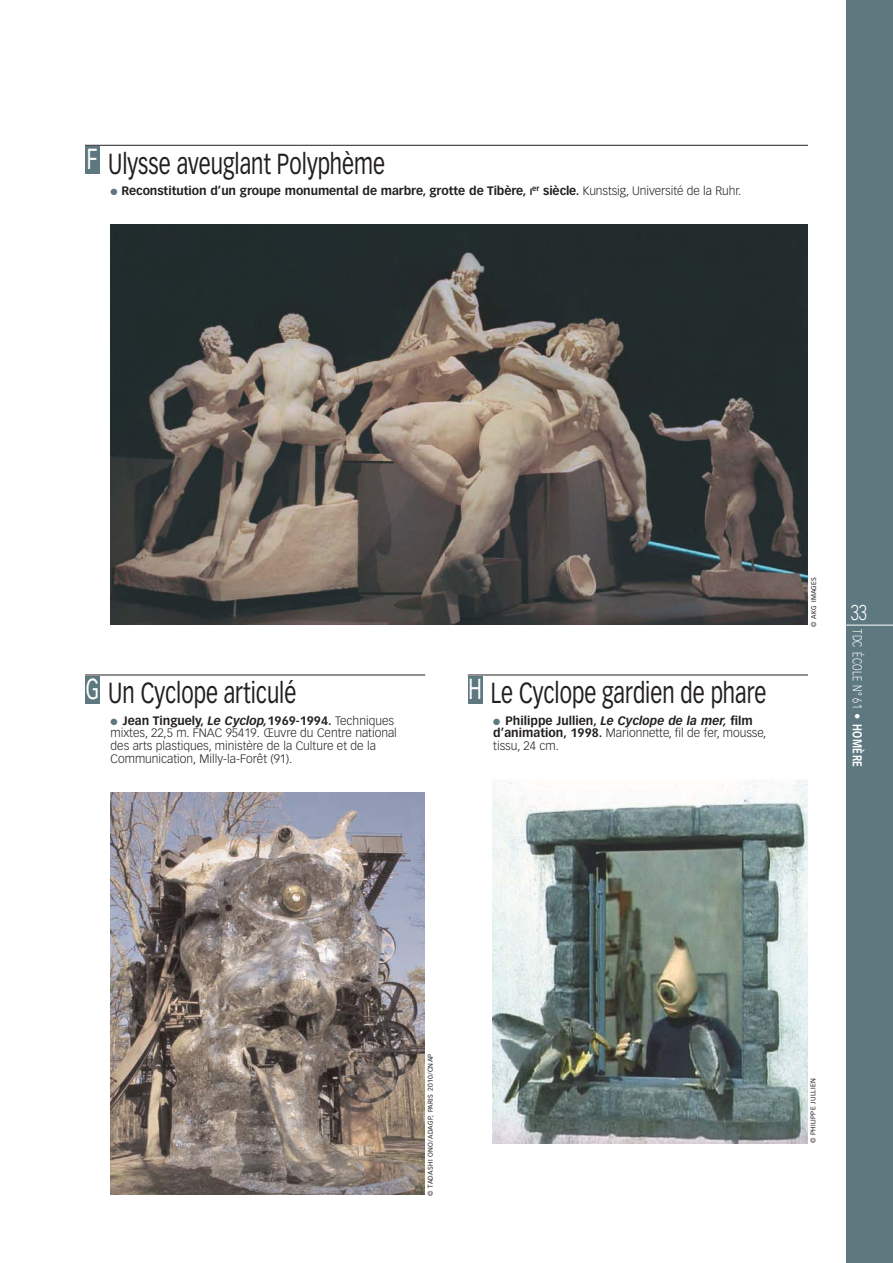
<style>
.page{position:relative;width:893px;height:1263px;background:#fff}
.page>*{position:absolute;margin:0;border:0;box-sizing:border-box;transform-origin:0 0}
.t1{font:28.5px "Vectora LH";color:#231f20;scale:.75 1}
.t2{font:28.5px "Vectora LH";color:#fff;scale:.7 1}
.t3{font:300 21px "Vectora LH";color:#fff;scale:.75 1}
.t4{font:300 12.75px "Vectora LH";letter-spacing:.05em;color:#fff;scale:.75 1}
.t5{font:300 12px/12.8px "Vectora LH";color:#231f20}
.t6{font:700 12px "Vectora LH";letter-spacing:-.005em;color:#231f20}
.t7{font:6.75px "Vectora LH";letter-spacing:.045em;color:#231f20}
.s1{color:#5e7880}
.s2{font-size:9px}
.s3{font-weight:300}
.s4{font-weight:700}
.s5{font-weight:700;font-style:italic}
</style>
<div class="page">
<div style="left:846px;top:0;width:47px;height:1263px;background:#5e7880"></div>
<hr style="left:846px;top:625px;width:47px;height:1px;background:#fff">
<hr style="left:85px;top:675px;width:340px;height:1px;background:#231f20">
<div style="left:85px;top:676px;width:15px;height:27px;background:#5e7880"></div>
<hr style="left:85px;top:145px;width:723px;height:1px;background:#231f20">
<div style="left:85px;top:146px;width:15px;height:28px;background:#5e7880"></div>
<img style="left:111px;top:792px;width:313px;height:403px">
<img style="left:111px;top:225px;width:697px;height:399px">
<hr style="left:468px;top:675px;width:340px;height:1px;background:#231f20">
<div style="left:468px;top:676px;width:15px;height:27px;background:#5e7880"></div>
<img style="left:493px;top:780px;width:314px;height:363px">
<h1 class="t2" style="left:87px;top:147px;width:17px">F</h1>
<h1 class="t1" style="left:108px;top:152px;width:371px">Ulysse aveuglant Polyphème</h1>
<p class="t6" style="left:111px;top:186px;width:632px"><span class="s1">●</span> Reconstitution d’un groupe monumental de marbre, grotte de Tibère, <span class="s2">I</span><sup>er</sup> siècle. <span class="s3">Kunstsig, Université de la Ruhr.</span></p>
<h1 class="t2" style="left:86px;top:677px;width:21px">G</h1>
<h1 class="t1" style="left:108px;top:681px;width:252px">Un Cyclope articulé</h1>
<p class="t5" style="left:111px;top:715px;width:288px"><span class="s1">●</span> <span class="s4">Jean Tinguely,</span> <span class="s5">Le Cyclop,</span><span class="s4">1969-1994.</span> Techniques mixtes, 22,5 m. FNAC 95419. Œuvre du Centre national des arts plastiques, ministère de la Culture et de la Communication, Milly-la-Forêt (91).</p>
<h1 class="t2" style="left:469px;top:677px;width:21px">H</h1>
<h1 class="t1" style="left:491px;top:681px;width:369px">Le Cyclope gardien de phare</h1>
<p class="t5" style="left:493px;top:715px;width:275px"><span class="s1">●</span> <span class="s4">Philippe Jullien,</span> <span class="s5">Le Cyclope de la mer,</span> <span class="s4">film d’animation, 1998.</span> Marionnette, fil de fer, mousse, tissu, 24 cm.</p>
<p class="t7" style="left:811px;top:626px;width:51px;rotate:-90deg">© AKG IMAGES</p>
<h2 class="t3" style="left:851px;top:604px;width:23px">33</h2>
<p class="t4" style="left:863px;top:629px;width:185px;rotate:90deg">TDC ÉCOLE N° 61 • <span class="s4">HOMÈRE</span></p>
<p class="t7" style="left:428px;top:1196px;width:144px;rotate:-90deg">© TADASHI ONO/ADAGP, PARIS 2010/CNAP</p>
<p class="t7" style="left:810px;top:1143px;width:66px;rotate:-90deg">© PHILIPPE JULLIEN</p>
</div>
